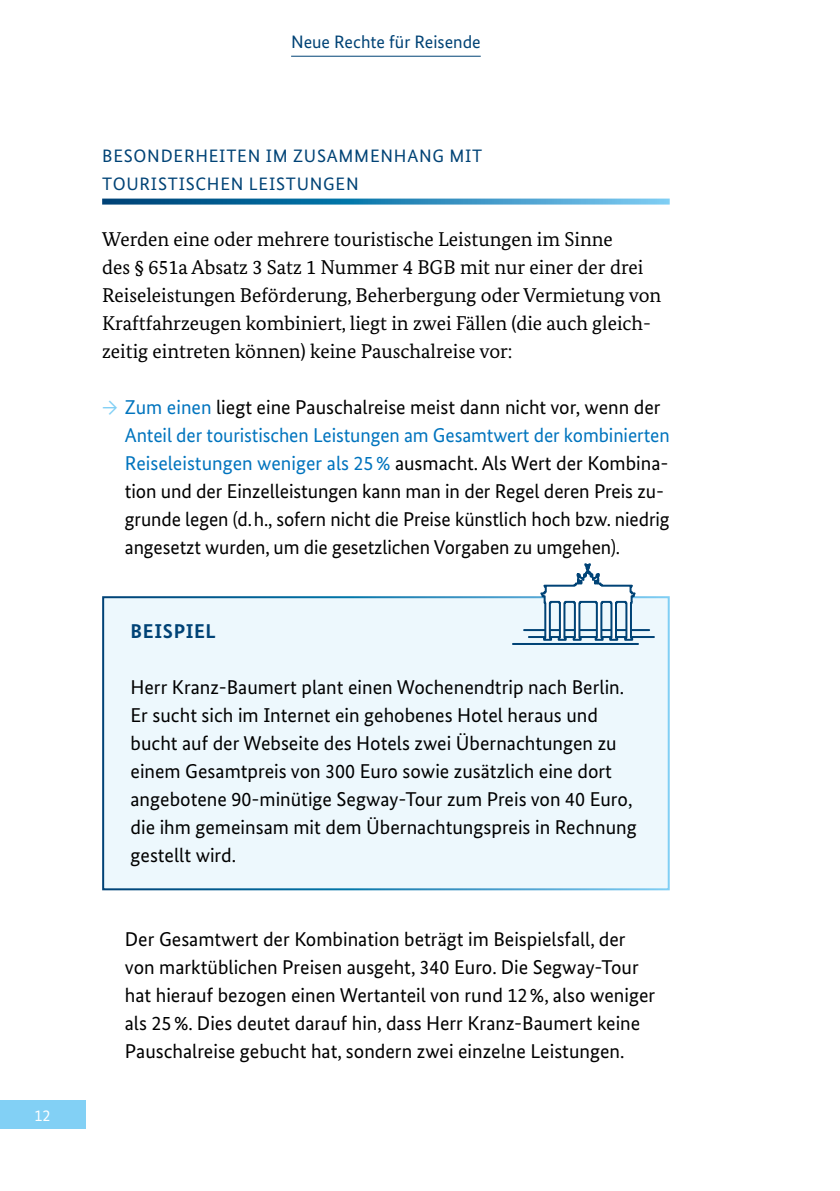
<style>
.page{position:relative;width:840px;height:1191px;background:#fff}
.page>*{position:absolute;margin:0;border:0;box-sizing:border-box;transform-origin:0 0}
.P_Copy_Beispiel_10_14pt{font:20px/28px "Bundes Sans";color:#000}
.L_Liste_Copy_ohne_Pfeil_10_14pt{font:20px/28px "Bundes Sans";color:#000}
.P_Copy_10_14pt{font:20px/28px "Bundes Serif";color:#000}
.H_Headline_Beispiel{font:700 20px "Bundes Sans";letter-spacing:.03em;color:#004376}
.H2_Headline_Subline_9_14pt{font:18px/28px "Bundes Sans";letter-spacing:.04em;color:#004376}
.H2_Headline_Subline_9_14pt-2{font:18px "Bundes Sans";color:#004376}
.t1{font:16px "Bundes Sans";color:#fff}
.s1{color:#82d0f5}
.s2{color:#0074be}
</style>
<div class="page">
<div style="left:0;top:1100px;width:85px;height:28px;background:#82d0f5"></div>
<hr style="left:291px;top:56px;width:189px;height:1px;background:#004376">
<div style="left:103px;top:597px;width:565px;height:292px;background:#edf8fd"></div>
<div style="left:102px;top:596px;width:567px;height:294px;border:2px solid #fff"></div>
<svg style="left:102px;top:199px;width:567px;height:6px;background:#378bb7"></svg>
<hr style="left:523px;top:629px;width:125px;height:2px;background:#004376">
<hr style="left:528px;top:636px;width:125px;height:2px;background:#004376">
<hr style="left:512px;top:643px;width:125px;height:2px;background:#004376">
<svg style="left:537px;top:563px;width:100px;height:78px"></svg>
<p class="t1" style="left:35px;top:1105px;width:17px">12</p>
<p class="H2_Headline_Subline_9_14pt-2" style="left:291px;top:31px;width:191px">Neue Rechte für Reisende</p>
<h2 class="H2_Headline_Subline_9_14pt" style="left:102px;top:142px;width:381px">BESONDERHEITEN IM ZUSAMMENHANG MIT<br>TOURISTISCHEN LEISTUNGEN</h2>
<p class="P_Copy_10_14pt" style="left:102px;top:225px;width:560px">Werden eine oder mehrere touristische Leistungen im Sinne<br>des § 651a Absatz 3 Satz 1 Nummer 4 BGB mit nur einer der drei Reiseleistungen Beförderung, Beherbergung oder Vermietung von Kraftfahrzeugen kombiniert, liegt in zwei Fällen (die auch gleich&shy;zeitig eintreten können) keine Pauschalreise vor:</p>
<p class="P_Copy_Beispiel_10_14pt" style="left:125px;top:393px;width:546px;text-indent:-23px"><span class="s1">→</span> <span class="s2">Zum einen</span> liegt eine Pauschalreise meist dann nicht vor, wenn der <span class="s2">Anteil der touristischen Leistungen am Gesamtwert der kombinierten Reiseleistungen weniger als 25%</span> ausmacht. Als Wert der Kombina&shy;tion und der Einzelleistungen kann man in der Regel deren Preis zu&shy;grunde legen (d.h., sofern nicht die Preise künstlich hoch bzw. niedrig angesetzt wurden, um die gesetzlichen Vorgaben zu umgehen).</p>
<h1 class="H_Headline_Beispiel" style="left:131px;top:619px;width:86px">BEISPIEL</h1>
<p class="P_Copy_Beispiel_10_14pt" style="left:130px;top:673px;width:507px">Herr Kranz-Baumert plant einen Wochenendtrip nach Berlin.<br>Er sucht sich im Internet ein gehobenes Hotel heraus und bucht auf der Webseite des Hotels zwei Übernachtungen zu einem Gesamtpreis von 300 Euro sowie zusätzlich eine dort angebotene 90-minütige Segway-Tour zum Preis von 40 Euro, die ihm gemeinsam mit dem Übernachtungspreis in Rechnung gestellt wird.</p>
<p class="L_Liste_Copy_ohne_Pfeil_10_14pt" style="left:125px;top:925px;width:531px">Der Gesamtwert der Kombination beträgt im Beispielsfall, der von marktüblichen Preisen ausgeht, 340 Euro. Die Segway-Tour hat hierauf bezogen einen Wertanteil von rund 12%, also weniger als 25%. Dies deutet darauf hin, dass Herr Kranz-Baumert keine Pauschalreise gebucht hat, sondern zwei einzelne Leistungen.</p>
</div>
